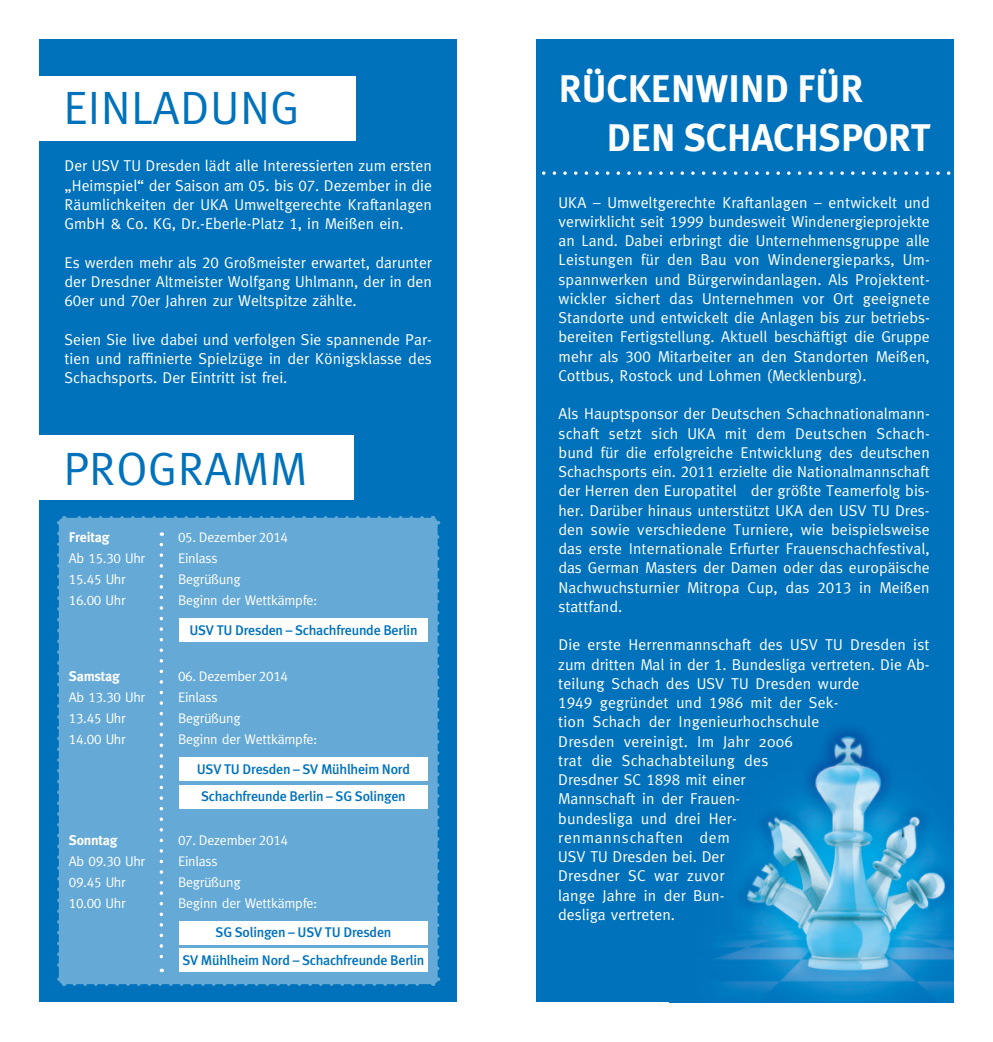
<style>
.page{position:relative;width:993px;height:1042px;background:#fff}
.page>*{position:absolute;margin:0;border:0;box-sizing:border-box;transform-origin:0 0}
.t1{font:46.73px "Meta Plus Normal";letter-spacing:.01em;color:#0072bc}
.t2{font:700 38.5px/49px "Meta Plus";letter-spacing:-.01em;color:#fff}
.t3{font:15.75px/19.2px "Meta";letter-spacing:.005em;color:#fff;text-align:justify}
.t4{font:500 14px/27.3px "Meta Plus";letter-spacing:-.02em;color:#0072bc;text-align:center}
.t5{font:14px "Meta";letter-spacing:-.02em;color:#fff}
.t6{font:14px "Meta Plus Normal Caps";letter-spacing:-.02em;color:#fff}
.t7{font:14px "Meta Plus Normal";letter-spacing:-.02em;color:#fff}
.t8{font:700 14px "Meta Plus";letter-spacing:-.02em;color:#fff}
.s1{font-family:"Meta Plus Normal Caps"}
.s2{font-family:"Meta"}
</style>
<div class="page">
<div style="left:40px;top:40px;width:416px;height:962px;background:#0072bc"></div>
<div style="left:536px;top:40px;width:416px;height:962px;background:#0072bc"></div>
<img style="left:716px;top:729px;width:236px;height:273px">
<div style="left:0;top:435px;width:353px;height:65px;background:#fff"></div>
<div style="left:0;top:76px;width:355px;height:65px;background:#fff"></div>
<div style="left:57px;top:516px;width:384px;height:470px;background:#65a9d6"></div>
<div style="left:179px;top:619px;width:248px;height:23px;background:#fff"></div>
<div style="left:179px;top:757px;width:248px;height:24px;background:#fff"></div>
<div style="left:179px;top:785px;width:248px;height:23px;background:#fff"></div>
<div style="left:179px;top:921px;width:248px;height:24px;background:#fff"></div>
<div style="left:179px;top:948px;width:248px;height:24px;background:#fff"></div>
<svg style="left:542px;top:171px;width:412px;height:4px"></svg>
<h1 class="t1" style="left:63px;top:80px;width:238px">Ein lADUNG</h1>
<p class="t3" style="left:64px;top:156px;width:369px">Der USV TU Dresden lädt alle Interessierten zum ersten „Heimspiel“ der Saison am <span class="s1">05</span>. bis <span class="s1">07</span>. Dezember in die Räumlichkeiten der UKA Umweltgerechte Kraftanlagen GmbH &amp; Co. KG, Dr.-Eberle-Platz <span class="s1">1</span>, in Meißen ein.</p>
<p class="t3" style="left:64px;top:252px;width:369px">Es werden mehr als <span class="s1">20</span> Großmeister erwartet, darunter der Dresdner Altmeister Wolfgang Uhlmann, der in den <span class="s1">60</span>er und <span class="s1">70</span>er Jahren zur Weltspitze zählte.</p>
<p class="t3" style="left:64px;top:329px;width:369px">Seien Sie live dabei und verfolgen Sie spannende Par&shy;tien und raffinierte Spielzüge in der Königsklasse des Schachsports. Der Eintritt ist frei.</p>
<h1 class="t1" style="left:63px;top:441px;width:245px">PROGRAMM</h1>
<p class="t8" style="left:69px;top:529px;width:42px">Freitag</p>
<p class="t7" style="left:178px;top:529px;width:112px"><span class="s1">05</span>. Dezember <span class="s1">2014</span></p>
<p class="t5" style="left:69px;top:550px;width:78px">Ab <span class="s1">15.30</span> Uhr</p>
<p class="t5" style="left:178px;top:550px;width:41px">Einlass</p>
<p class="t6" style="left:69px;top:571px;width:58px">15.45 <span class="s2">Uhr</span></p>
<p class="t5" style="left:178px;top:571px;width:64px">Begrüßung</p>
<p class="t6" style="left:69px;top:592px;width:58px">16.00 <span class="s2">Uhr</span></p>
<p class="t5" style="left:178px;top:592px;width:141px">Beginn der Wettkämpfe:</p>
<p class="t4" style="left:189px;top:616px;width:230px">USV TU Dresden – Schachfreunde Berlin</p>
<p class="t8" style="left:69px;top:668px;width:53px">Samstag</p>
<p class="t7" style="left:178px;top:668px;width:112px"><span class="s1">06</span>. Dezember <span class="s1">2014</span></p>
<p class="t5" style="left:69px;top:689px;width:78px">Ab <span class="s1">13.30</span> Uhr</p>
<p class="t5" style="left:178px;top:689px;width:41px">Einlass</p>
<p class="t6" style="left:69px;top:710px;width:58px">13.45 <span class="s2">Uhr</span></p>
<p class="t5" style="left:178px;top:710px;width:64px">Begrüßung</p>
<p class="t6" style="left:69px;top:731px;width:58px">14.00 <span class="s2">Uhr</span></p>
<p class="t5" style="left:178px;top:731px;width:141px">Beginn der Wettkämpfe:</p>
<p class="t4" style="left:197px;top:755px;width:215px">USV TU Dresden – SV Mühlheim Nord<br>Schachfreunde Berlin – SG Solingen</p>
<p class="t8" style="left:69px;top:832px;width:50px">Sonntag</p>
<p class="t7" style="left:178px;top:832px;width:112px"><span class="s1">07</span>. Dezember <span class="s1">2014</span></p>
<p class="t5" style="left:69px;top:853px;width:78px">Ab <span class="s1">09.30</span> Uhr</p>
<p class="t5" style="left:178px;top:853px;width:41px">Einlass</p>
<p class="t6" style="left:69px;top:874px;width:58px">09.45 <span class="s2">Uhr</span></p>
<p class="t5" style="left:178px;top:874px;width:64px">Begrüßung</p>
<p class="t6" style="left:69px;top:895px;width:58px">10.00 <span class="s2">Uhr</span></p>
<p class="t5" style="left:178px;top:895px;width:141px">Beginn der Wettkämpfe:</p>
<p class="t4" style="left:182px;top:919px;width:243px">SG Solingen – USV TU Dresden<br>SV Mühlheim Nord – Schachfreunde Berlin</p>
<h2 class="t2" style="left:606px;top:64px;width:326px;text-indent:-48px">RÜCKENWIND FÜR<br>DEN SCHACHSPORT</h2>
<p class="t3" style="left:558px;top:192px;width:373px">UKA – Umweltgerechte Kraftanlagen – entwickelt und verwirklicht seit <span class="s1">1999</span> bundesweit Windenergieprojekte an Land. Dabei erbringt die Unternehmensgruppe alle Leistungen für den Bau von Windenergieparks, Um&shy;spannwerken und Bürgerwindanlagen. Als Projektent&shy;wickler sichert das Unternehmen vor Ort geeignete Standorte und entwickelt die Anlagen bis zur betriebs&shy;bereiten Fertigstellung. Aktuell beschäftigt die Gruppe mehr als <span class="s1">300</span> Mitarbeiter an den Standorten Meißen, Cottbus, Rostock und Lohmen (Mecklenburg).</p>
<p class="t3" style="left:558px;top:404px;width:373px">Als Hauptsponsor der Deutschen Schachnationalmann&shy;schaft setzt sich UKA mit dem Deutschen Schach&shy;bund für die erfolgreiche Entwicklung des deutschen Schachsports ein. <span class="s1">2011</span> erzielte die Nationalmannschaft der Herren den Europatitel der größte Teamerfolg bis&shy;her. Darüber hinaus unterstützt UKA den USV TU Dres&shy;den sowie verschiedene Turniere, wie beispielsweise das erste Internationale Erfurter Frauenschachfestival, das German Masters der Damen oder das europäische Nachwuchsturnier Mitropa Cup, das <span class="s1">2013</span> in Meißen stattfand.</p>
<p class="t3" style="left:558px;top:635px;width:373px;text-align:left">Die erste Herrenmannschaft des USV TU Dresden ist zum dritten Mal in der <span class="s1">1</span>. Bundesliga vertreten. Die Ab&shy;teilung Schach des USV TU Dresden wurde<br><span class="s1">1949</span> gegründet und <span class="s1">1986</span> mit der Sek-<br>tion Schach der Ingenieurhochschule<br>Dresden vereinigt. Im Jahr 2006<br>trat die Schachabteilung des<br>Dresdner SC <span class="s1">1898</span> mit einer<br>Mannschaft in der Frauen-<br>bundesliga und drei Her-<br>renmannschaften dem<br>USV TU Dresden bei. Der<br>Dresdner SC war zuvor<br>lange Jahre in der Bun-<br>desliga vertreten.</p>
</div>
